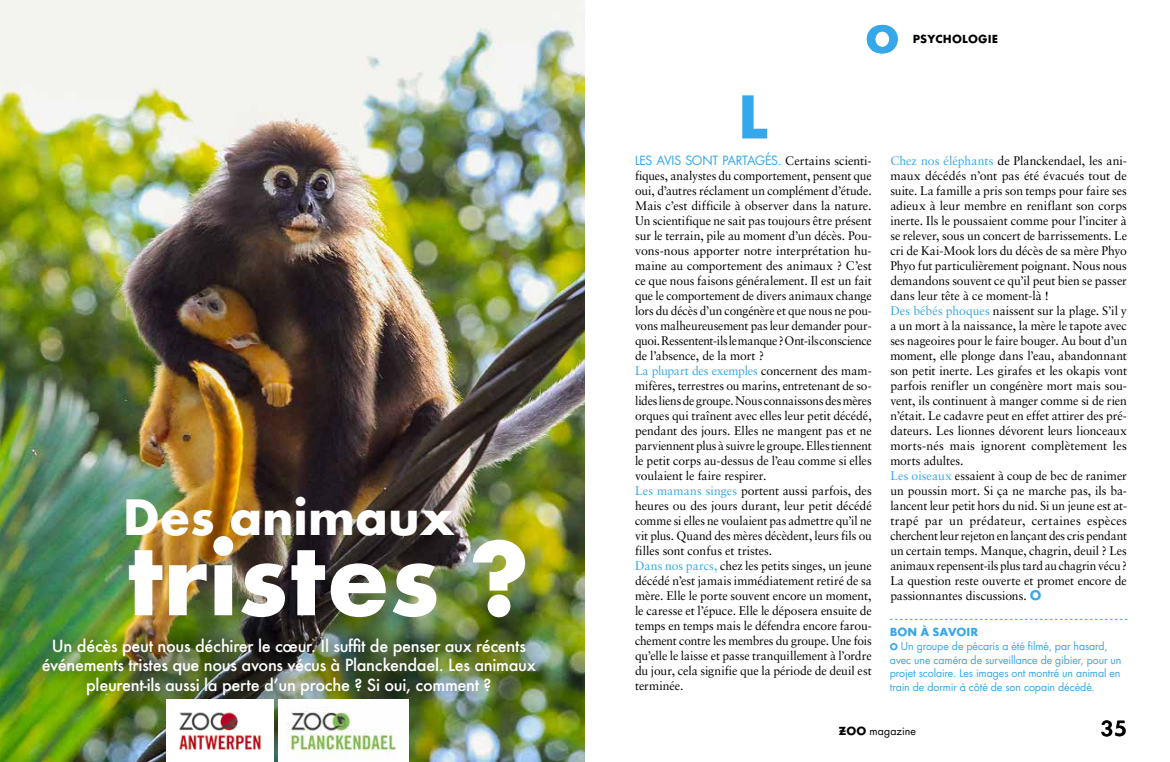
<style>
.page{position:relative;width:1170px;height:762px;background:#fff}
.page>*{position:absolute;margin:0;border:0;box-sizing:border-box;transform-origin:0 0}
.t1{font:700 97.5px "Futura";color:#fff}
.t2{font:56.25px "Cg Futura Maxi Bd";color:#36a7e9}
.t3{font:700 47.25px "Futura";color:#fff}
.t4{font:20px "Cg Futura Maxi De";color:#000}
.t5{font:500 16.25px/19.5px "Futura";letter-spacing:-.02em;color:#fff;text-align:center}
.t6{font:12.5px/15px "Sabon LT";letter-spacing:-.005em;color:#000;scale:.95 1}
.t7{font:12.5px/15px "Sabon LT";letter-spacing:-.005em;color:#000}
.t8{font:12.5px "Futura";letter-spacing:-.02em;color:#36a7e9}
.t9{font:10.62px/13.8px "Futura";letter-spacing:-.01em;color:#36a7e9}
.t10{font:10.62px "Futura";letter-spacing:.005em;color:#000}
.t11{font:10.62px "Cg Futura Maxi Bd";letter-spacing:.015em;color:#000}
.t12{font:10.62px "Cg Futura Maxi Bd";letter-spacing:.01em;color:#36a7e9}
.s1{font-family:"Sabon LT";color:#000}
.s2{color:#36a7e9}
.s3{font-family:"Cg Futura Maxi Bd";color:#36a7e9}
.s4{font-family:"Cg Futura Maxi Bd";font-size:8.75px}
.s5{font-family:"Cg Futura Maxi Bd"}
</style>
<div class="page">
<svg style="left:839px;top:730px;width:6px;height:2px"></svg>
<svg style="left:866px;top:25px;width:31px;height:28px"></svg>
<img style="left:0;top:0;width:585px;height:762px">
<div style="left:28px;top:623px;width:521px;height:85px;background:#000;opacity:.62"></div>
<svg style="left:889px;top:619px;width:238px;height:1px"></svg>
<img style="left:166px;top:700px;width:107px;height:62px">
<img style="left:278px;top:700px;width:130px;height:62px">
<h3 class="t3" style="left:123px;top:483px;width:333px">Des animaux</h3>
<h1 class="t1" style="left:127px;top:508px;width:404px">tristes ?</h1>
<h3 class="t5" style="left:42px;top:636px;width:495px">Un décès peut nous déchirer le cœur. Il suffit de penser aux récents événements tristes que nous avons vécus à Planckendael. Les animaux pleurent-ils aussi la perte d’un proche ? Si oui, comment ?</h3>
<p class="t11" style="left:912px;top:32px;width:87px">PSYCHOLOGIE</p>
<h2 class="t2" style="left:737px;top:80px;width:33px">L</h2>
<p class="t8" style="left:635px;top:152px;width:238px">LES AVIS SONT PARTAGÉS. <span class="s1">Certains scienti-</span></p>
<p class="t6" style="left:635px;top:168px;width:251px">fiques, analystes du comportement, pensent que oui, d’autres réclament un complément d’étude.<br>Mais c’est difficile à observer dans la nature.<br>Un scientifique ne sait pas toujours être présent sur le terrain, pile au moment d’un décès. Pou&shy;vons-nous apporter notre interprétation hu&shy;maine au comportement des animaux ? C’est ce que nous faisons généralement. Il est un fait que le comportement de divers animaux change lors du décès d’un congénère et que nous ne pou&shy;vons malheureusement pas leur demander pour&shy;quoi. Ressentent-ils le manque ? Ont-ils conscience de l’absence, de la mort ?<br><span class="s2">La plupart des exemples</span> concernent des mam&shy;mifères, terrestres ou marins, entretenant de so&shy;lides liens de groupe. Nous connaissons des mères orques qui traînent avec elles leur petit décédé, pendant des jours. Elles ne mangent pas et ne parviennent plus à suivre le groupe. Elles tiennent le petit corps au-dessus de l’eau comme si elles voulaient le faire respirer.<br><span class="s2">Les mamans singes</span> portent aussi parfois, des heures ou des jours durant, leur petit décédé comme si elles ne voulaient pas admettre qu’il ne vit plus. Quand des mères décèdent, leurs fils ou filles sont confus et tristes.<br><span class="s2">Dans nos parcs,</span> chez les petits singes, un jeune décédé n’est jamais immédiatement retiré de sa mère. Elle le porte souvent encore un moment, le caresse et l’épuce. Elle le déposera ensuite de temps en temps mais le défendra encore farou&shy;chement contre les membres du groupe. Une fois qu’elle le laisse et passe tranquillement à l’ordre du jour, cela signifie que la période de deuil est terminée.</p>
<p class="t7" style="left:890px;top:153px;width:238px"><span class="s2">Chez nos éléphants</span> de Planckendael, les ani&shy;maux décédés n’ont pas été évacués tout de suite. La famille a pris son temps pour faire ses adieux à leur membre en reniflant son corps inerte. Ils le poussaient comme pour l’inciter à se relever, sous un concert de barrissements. Le cri de Kai-Mook lors du décès de sa mère Phyo Phyo fut particulièrement poignant. Nous nous demandons souvent ce qu’il peut bien se passer dans leur tête à ce moment-là !<br><span class="s2">Des bébés phoques</span> naissent sur la plage. S’il y a un mort à la naissance, la mère le tapote avec ses nageoires pour le faire bouger. Au bout d’un moment, elle plonge dans l’eau, abandonnant son petit inerte. Les girafes et les okapis vont parfois renifler un congénère mort mais sou&shy;vent, ils continuent à manger comme si de rien n’était. Le cadavre peut en effet attirer des pré&shy;dateurs. Les lionnes dévorent leurs lionceaux morts-nés mais ignorent complètement les morts adultes.<br><span class="s2">Les oiseaux</span> essaient à coup de bec de ranimer un poussin mort. Si ça ne marche pas, ils ba&shy;lancent leur petit hors du nid. Si un jeune est at&shy;trapé par un prédateur, certaines espèces cherchent leur rejeton en lançant des cris pendant un certain temps. Manque, chagrin, deuil ? Les animaux repensent-ils plus tard au chagrin vécu?<br>La question reste ouverte et promet encore de passionnantes discussions. <span class="s3">O</span></p>
<p class="t12" style="left:889px;top:625px;width:90px">BON À SAVOIR</p>
<p class="t9" style="left:889px;top:639px;width:233px"><span class="s4">O</span> Un groupe de pécaris a été filmé, par hasard, avec une caméra de surveillance de gibier, pour un projet scolaire. Les images ont montré un animal en train de dormir à côté de son copain décédé.</p>
<p class="t10" style="left:838px;top:724px;width:78px"><span class="s5">ZOO</span> magazine</p>
<h3 class="t4" style="left:1099px;top:716px;width:29px">35</h3>
</div>
